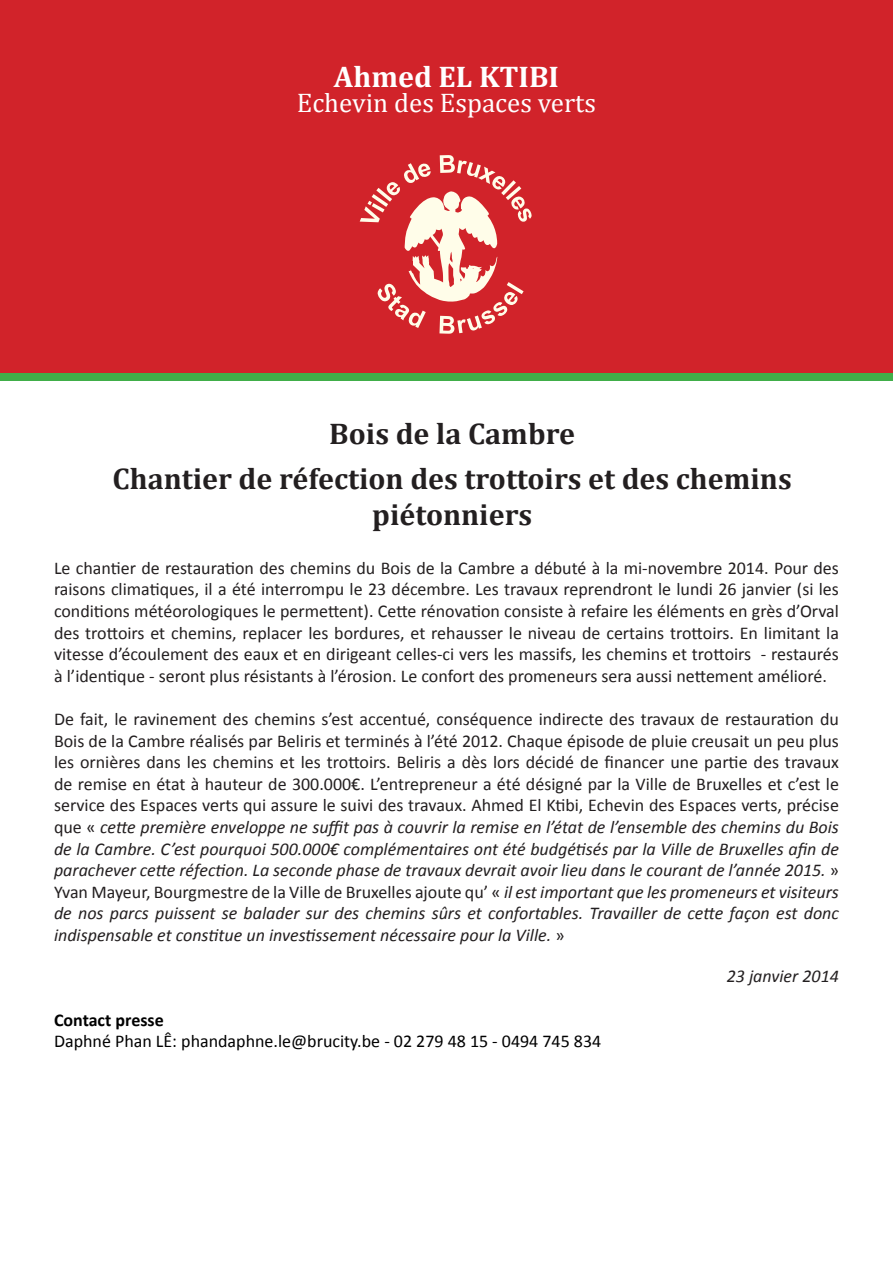
<style>
.page{position:relative;width:893px;height:1263px;background:#fff}
.page>*{position:absolute;margin:0;border:0;box-sizing:border-box;transform-origin:0 0}
.t1{font:700 30px/36px "Cambria";color:#231f20;text-align:center}
.t2{font:700 30px "Cambria";color:#fff}
.t3{font:27px "Cambria";color:#fff}
.t4{font:18px/21.6px "Calibri";color:#231f20;text-align:justify}
.t5{font:italic 18px/21.6px "Calibri";color:#231f20;text-align:justify}
.t6{font:18px "Calibri";color:#000}
.t7{font:700 18px "Calibri";color:#000}
.s1{font-style:italic}
.s2{font-style:normal}
</style>
<div class="page">
<div style="left:0;top:9px;width:893px;height:372px;background:#40ae49"></div>
<div style="left:0;top:0;width:893px;height:372px;background:#d1232a"></div>
<svg style="left:360px;top:155px;width:172px;height:179px"></svg>
<p class="t2" style="left:334px;top:56px;width:227px">Ahmed EL KTIBI</p>
<p class="t3" style="left:297px;top:87px;width:301px">Echevin des Espaces verts</p>
<p class="t1" style="left:329px;top:415px;width:247px">Bois de la Cambre</p>
<p class="t1" style="left:113px;top:460px;width:681px">Chantier de réfection des trottoirs et des chemins piétonniers</p>
<p class="t4" style="left:54px;top:557px;width:786px">Le chantier de restauration des chemins du Bois de la Cambre a débuté à la mi-novembre 2014. Pour des raisons climatiques, il a été interrompu le 23 décembre. Les travaux reprendront le lundi 26 janvier (si les conditions météorologiques le permettent). Cette rénovation consiste à refaire les éléments en grès d’Orval des trottoirs et chemins, replacer les bordures, et rehausser le niveau de certains trottoirs. En limitant la vitesse d’écoulement des eaux et en dirigeant celles-ci vers les massifs, les chemins et trottoirs - restaurés à l’identique - seront plus résistants à l’érosion. Le confort des promeneurs sera aussi nettement amélioré.</p>
<p class="t4" style="left:54px;top:708px;width:786px">De fait, le ravinement des chemins s’est accentué, conséquence indirecte des travaux de restauration du Bois de la Cambre réalisés par Beliris et terminés à l’été 2012. Chaque épisode de pluie creusait un peu plus les ornières dans les chemins et les trottoirs. Beliris a dès lors décidé de financer une partie des travaux de remise en état à hauteur de 300.000€. L’entrepreneur a été désigné par la Ville de Bruxelles et c’est le service des Espaces verts qui assure le suivi des travaux. Ahmed El Ktibi, Echevin des Espaces verts, précise que « <span class="s1">cette première enveloppe ne suffit pas à couvrir la remise en l’état de l’ensemble des chemins du Bois de la Cambre. C’est pourquoi 500.000€ complémentaires ont été budgétisés par la Ville de Bruxelles afin de parachever cette réfection. La seconde phase de travaux devrait avoir lieu dans le courant de l’année 2015.</span> »</p>
<p class="t5" style="left:54px;top:880px;width:786px"><span class="s2">Yvan Mayeur, Bourgmestre de la Ville de Bruxelles ajoute qu’ «</span> il est important que les promeneurs et visiteurs de nos parcs puissent se balader sur des chemins sûrs et confortables. Travailler de cette façon est donc indispensable et constitue un investissement nécessaire pour la Ville. <span class="s2">»</span></p>
<p class="t5" style="left:727px;top:965px;width:114px">23 janvier 2014</p>
<p class="t7" style="left:54px;top:1008px;width:111px">Contact presse</p>
<p class="t6" style="left:54px;top:1030px;width:549px">Daphné Phan LÊ: phandaphne.le@brucity.be - 02 279 48 15 - 0494 745 834</p>
</div>
